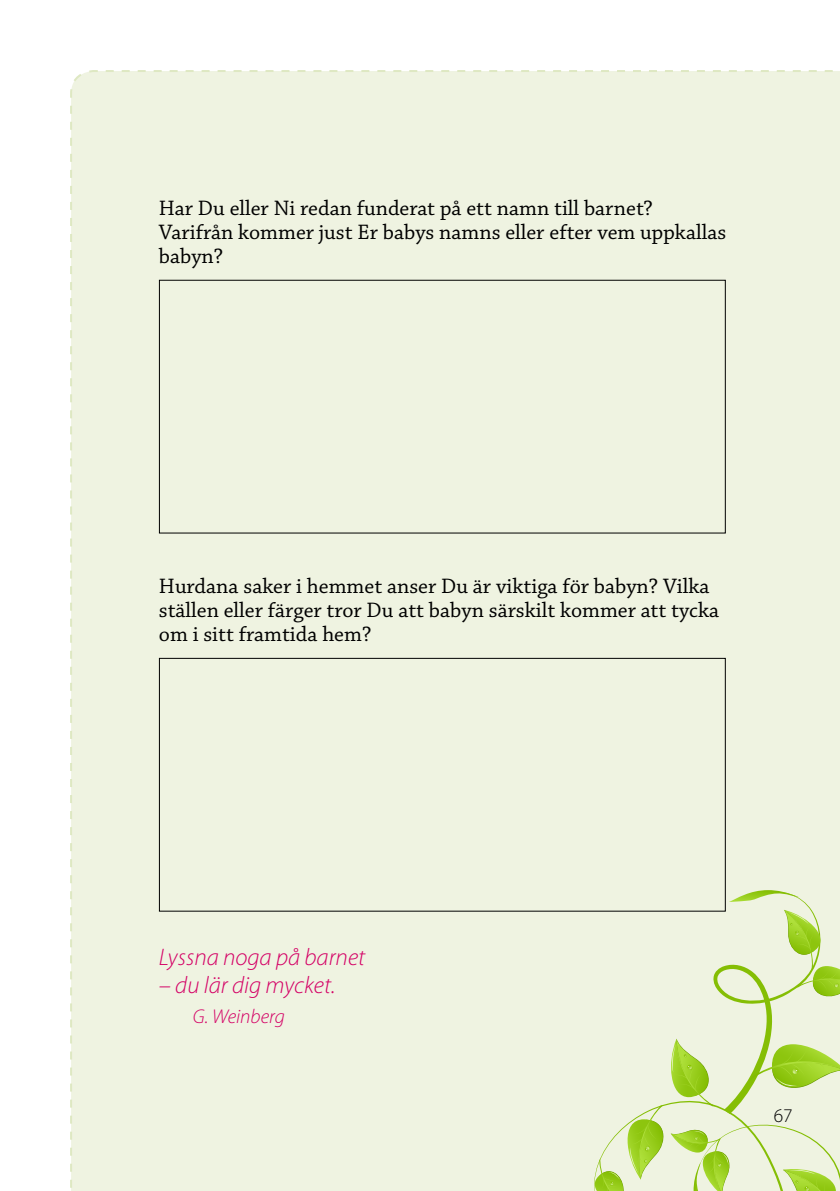
<style>
.page{position:relative;width:840px;height:1191px;background:#fff}
.page>*{position:absolute;margin:0;border:0;box-sizing:border-box;transform-origin:0 0}
.t1{font:italic 300 24px "Myriad Pro";color:#d40065}
.t2{font:22px/24px "Chaparral Pro";color:#000}
.t3{font:italic 300 20px "Myriad Pro";color:#d40065}
.t4{font:300 19.4px "Myriad Pro";color:#000}
</style>
<div class="page">
<div style="left:70px;top:70px;width:769px;height:1121px;background:#eff3e1"></div>
<svg style="left:587px;top:889px;width:253px;height:302px;background:#e1ecc2"></svg>
<div style="left:159px;top:658px;width:566px;height:253px;border:1px solid #000"></div>
<p class="t2" style="left:159px;top:197px;width:568px">Har Du eller Ni redan funderat på ett namn till barnet?<br>Varifrån kommer just Er babys namns eller efter vem uppkallas babyn?</p>
<p class="t2" style="left:159px;top:575px;width:561px">Hurdana saker i hemmet anser Du är viktiga för babyn? Vilka ställen eller färger tror Du att babyn särskilt kommer att tycka om i sitt framtida hem?</p>
<p class="t1" style="left:159px;top:944px;width:208px">Lyssna noga på barnet</p>
<p class="t1" style="left:159px;top:972px;width:178px">– du lär dig mycket.</p>
<p class="t3" style="left:193px;top:1006px;width:93px">G. Weinberg</p>
<p class="t4" style="left:773px;top:1104px;width:20px">67</p>
</div>
